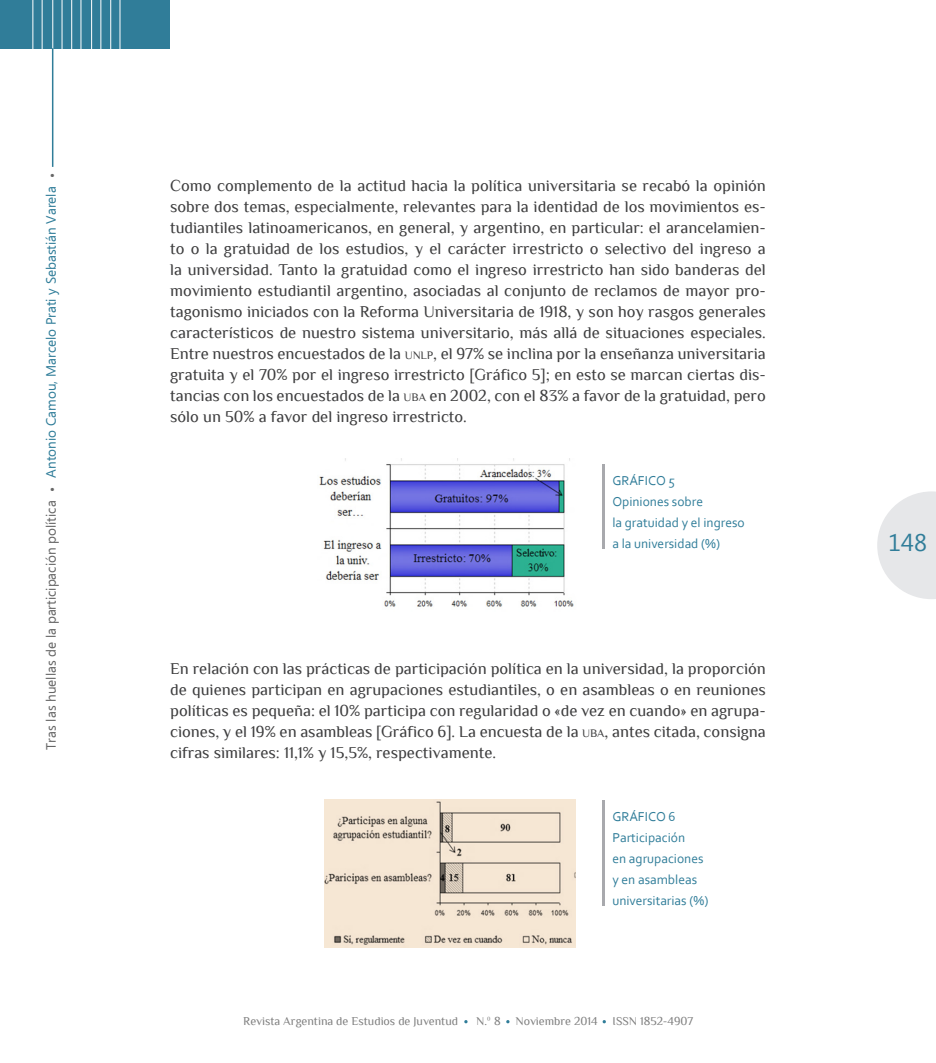
<style>
.page{position:relative;width:936px;height:1063px;background:#fff}
.page>*{position:absolute;margin:0;border:0;box-sizing:border-box;transform-origin:0 0}
.t1{font:24px "Ebrima";color:#307d99}
.tx_principal{font:16.5px/21px "Philosopher";color:#3e3e3f;text-align:justify}
.epigrafe{font:13.5px "Corbel";color:#307d99}
.t2{font:13.5px "Ebrima";color:#307d99}
.t3{font:13.5px "Ebrima";color:#666}
.t4{font:13.5px "Philosopher";color:#666}
.t5{font:12px "Philosopher";color:#808080}
.s1{font-size:11.55px}
</style>
<div class="page">
<div style="left:0;top:0;width:170px;height:48px;background:#307d99"></div>
<hr style="left:33px;top:0;width:1px;height:63px;background:#fff">
<hr style="left:110px;top:0;width:1px;height:50px;background:#fff">
<hr style="left:71px;top:0;width:1px;height:63px;background:#fff">
<hr style="left:52px;top:0;width:1px;height:63px;background:#fff">
<hr style="left:91px;top:0;width:1px;height:63px;background:#fff">
<hr style="left:42px;top:0;width:1px;height:63px;background:#fff">
<hr style="left:52px;top:48px;width:1px;height:119px;background:#307d99">
<hr style="left:120px;top:0;width:1px;height:50px;background:#fff">
<hr style="left:81px;top:0;width:1px;height:63px;background:#fff">
<hr style="left:62px;top:0;width:1px;height:63px;background:#fff">
<hr style="left:101px;top:0;width:1px;height:63px;background:#fff">
<svg style="left:877px;top:491px;width:58px;height:108px"></svg>
<img style="left:319px;top:458px;width:255px;height:149px">
<hr style="left:602px;top:464px;width:2px;height:84px;background:#a8a9ad">
<hr style="left:602px;top:800px;width:2px;height:105px;background:#a8a9ad">
<img style="left:324px;top:800px;width:252px;height:148px">
<p class="t4" style="left:50px;top:168px;width:6px">•</p>
<p class="t2" style="left:41px;top:478px;width:293px;rotate:-90deg">Antonio Camou, Marcelo Prati y Sebastián Varela</p>
<p class="t3" style="left:41px;top:750px;width:251px;rotate:-90deg">Tras las huellas de la participación política</p>
<p class="t4" style="left:50px;top:483px;width:6px">•</p>
<p class="tx_principal" style="left:170px;top:175px;width:597px">Como complemento de la actitud hacia la política universitaria se recabó la opinión sobre dos temas, especialmente, relevantes para la identidad de los movimientos es&shy;tudiantiles latinoamericanos, en general, y argentino, en particular: el arancelamien&shy;to o la gratuidad de los estudios, y el carácter irrestricto o selectivo del ingreso a la universidad. Tanto la gratuidad como el ingreso irrestricto han sido banderas del movimiento estudiantil argentino, asociadas al conjunto de reclamos de mayor pro&shy;tagonismo iniciados con la Reforma Universitaria de 1918, y son hoy rasgos generales característicos de nuestro sistema universitario, más allá de situaciones especiales.<br>Entre nuestros encuestados de la <span class="s1">UNLP</span>, el 97% se inclina por la enseñanza universitaria gratuita y el 70% por el ingreso irrestricto [Gráfico 5]; en esto se marcan ciertas dis&shy;tancias con los encuestados de la <span class="s1">UBA</span> en 2002, con el 83% a favor de la gratuidad, pero sólo un 50% a favor del ingreso irrestricto.</p>
<p class="epigrafe" style="left:612px;top:472px;width:64px">GRÁFICO 5</p>
<p class="epigrafe" style="left:612px;top:493px;width:92px">Opiniones sobre</p>
<p class="epigrafe" style="left:612px;top:514px;width:134px">la gratuidad y el ingreso</p>
<p class="epigrafe" style="left:612px;top:535px;width:109px">a la universidad (%)</p>
<p class="tx_principal" style="left:170px;top:658px;width:597px">En relación con las prácticas de participación política en la universidad, la proporción de quienes participan en agrupaciones estudiantiles, o en asambleas o en reuniones políticas es pequeña: el 10% participa con regularidad o «de vez en cuando» en agrupa&shy;ciones, y el 19% en asambleas [Gráfico 6]. La encuesta de la <span class="s1">UBA</span>, antes citada, consigna cifras similares: 11,1% y 15,5%, respectivamente.</p>
<p class="epigrafe" style="left:612px;top:808px;width:65px">GRÁFICO 6</p>
<p class="epigrafe" style="left:612px;top:829px;width:74px">Participación</p>
<p class="epigrafe" style="left:612px;top:850px;width:93px">en agrupaciones</p>
<p class="epigrafe" style="left:612px;top:871px;width:86px">y en asambleas</p>
<p class="epigrafe" style="left:612px;top:892px;width:97px">universitarias (%)</p>
<p class="t5" style="left:243px;top:1015px;width:216px">Revista Argentina de Estudios de Juventud</p>
<p class="t5" style="left:476px;top:1015px;width:26px">N.º 8</p>
<p class="t5" style="left:515px;top:1015px;width:83px">Noviembre 2014</p>
<p class="t5" style="left:612px;top:1015px;width:82px">ISSN 1852-4907</p>
<p class="t1" style="left:888px;top:525px;width:40px">148</p>
</div>
